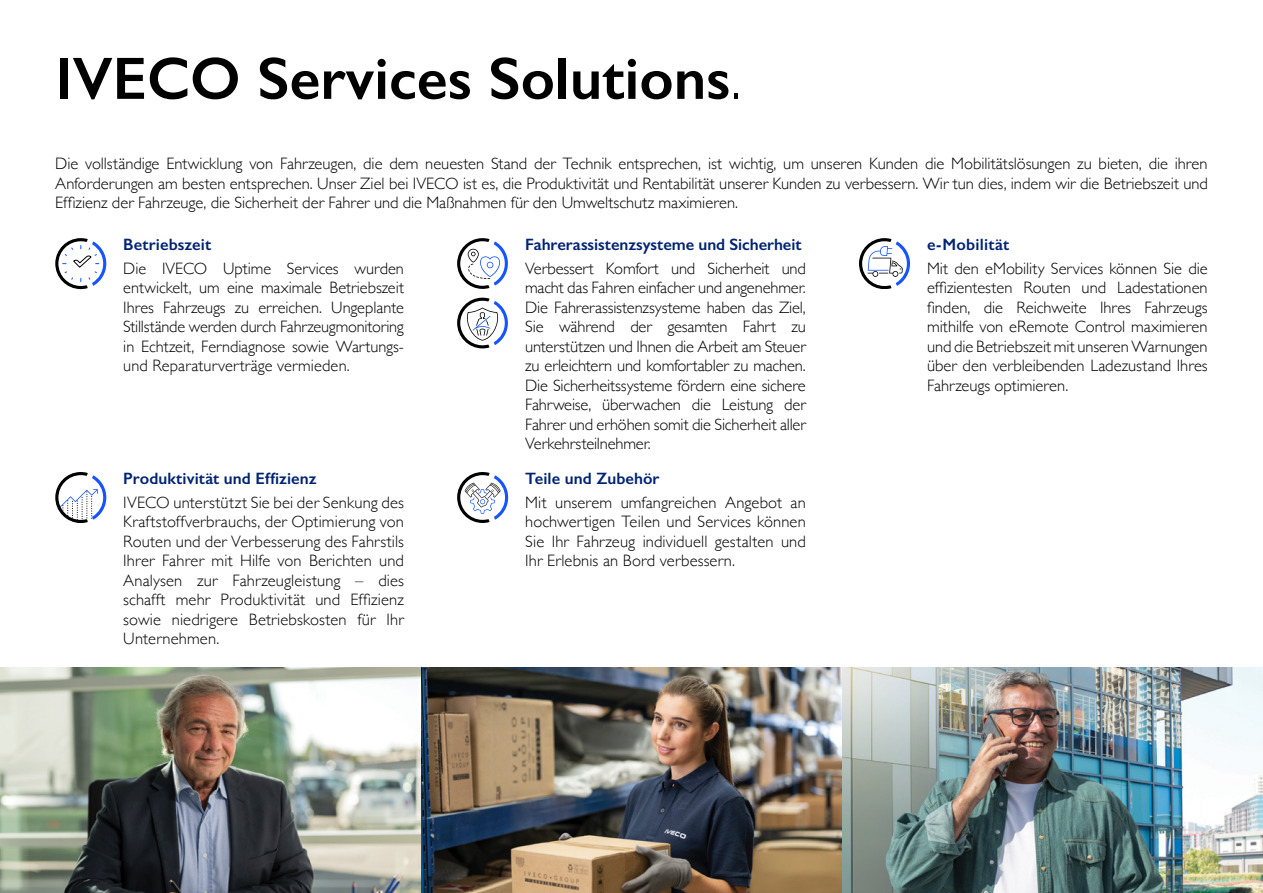
<style>
.page{position:relative;width:1263px;height:893px;background:#fff}
.page>*{position:absolute;margin:0;border:0;box-sizing:border-box;transform-origin:0 0}
.t1{font:600 60px "Gill Sans";color:#000}
.t2{font:300 16.5px/19.5px "Gill Sans";letter-spacing:.005em;color:#000;text-align:justify}
.t3{font:600 16.5px "Gill Sans";letter-spacing:.005em;color:#002373}
.s1{font-weight:300}
</style>
<div class="page">
<img style="left:0;top:668px;width:1263px;height:225px">
<svg style="left:55px;top:238px;width:51px;height:51px"></svg>
<svg style="left:55px;top:472px;width:51px;height:51px"></svg>
<svg style="left:457px;top:472px;width:51px;height:51px"></svg>
<svg style="left:859px;top:238px;width:51px;height:51px"></svg>
<svg style="left:457px;top:238px;width:51px;height:51px"></svg>
<svg style="left:457px;top:298px;width:51px;height:50px"></svg>
<h1 class="t1" style="left:55px;top:42px;width:687px">IVECO Services Solutions<span class="s1">.</span></h1>
<p class="t2" style="left:55px;top:153px;width:1154px">Die vollständige Entwicklung von Fahrzeugen, die dem neuesten Stand der Technik entsprechen, ist wichtig, um unseren Kunden die Mobilitätslösungen zu bieten, die ihren Anforderungen am besten entsprechen. Unser Ziel bei IVECO ist es, die Produktivität und Rentabilität unserer Kunden zu verbessern. Wir tun dies, indem wir die Betriebszeit und Effizienz der Fahrzeuge, die Sicherheit der Fahrer und die Maßnahmen für den Umweltschutz maximieren.</p>
<p class="t3" style="left:525px;top:235px;width:278px">Fahrerassistenzsysteme und Sicherheit</p>
<p class="t2" style="left:525px;top:258px;width:282px">Verbessert Komfort und Sicherheit und macht das Fahren einfacher und angenehmer.<br>Die Fahrerassistenzsysteme haben das Ziel, Sie während der gesamten Fahrt zu unterstützen und Ihnen die Arbeit am Steuer zu erleichtern und komfortabler zu machen.<br>Die Sicherheitssysteme fördern eine sichere Fahrweise, überwachen die Leistung der Fahrer und erhöhen somit die Sicherheit aller Verkehrsteilnehmer.</p>
<p class="t3" style="left:927px;top:235px;width:84px">e-Mobilität</p>
<p class="t2" style="left:927px;top:258px;width:282px">Mit den eMobility Services können Sie die effizientesten Routen und Ladestationen finden, die Reichweite Ihres Fahrzeugs mithilfe von eRemote Control maximieren und die Betriebszeit mit unseren Warnungen über den verbleibenden Ladezustand Ihres Fahrzeugs optimieren.</p>
<p class="t3" style="left:123px;top:235px;width:89px">Betriebszeit</p>
<p class="t2" style="left:123px;top:258px;width:282px">Die IVECO Uptime Services wurden entwickelt, um eine maximale Betriebszeit Ihres Fahrzeugs zu erreichen. Ungeplante Stillstände werden durch Fahrzeugmonitoring in Echtzeit, Ferndiagnose sowie Wartungs&shy;und Reparaturverträge vermieden.</p>
<p class="t3" style="left:123px;top:468px;width:195px">Produktivität und Effizienz</p>
<p class="t2" style="left:123px;top:492px;width:282px">IVECO unterstützt Sie bei der Senkung des Kraftstoffverbrauchs, der Optimierung von Routen und der Verbesserung des Fahrstils Ihrer Fahrer mit Hilfe von Berichten und Analysen zur Fahrzeugleistung – dies schafft mehr Produktivität und Effizienz sowie niedrigere Betriebskosten für Ihr Unternehmen.</p>
<p class="t3" style="left:525px;top:468px;width:136px">Teile und Zubehör</p>
<p class="t2" style="left:525px;top:492px;width:282px">Mit unserem umfangreichen Angebot an hochwertigen Teilen und Services können Sie Ihr Fahrzeug individuell gestalten und Ihr Erlebnis an Bord verbessern.</p>
</div>
